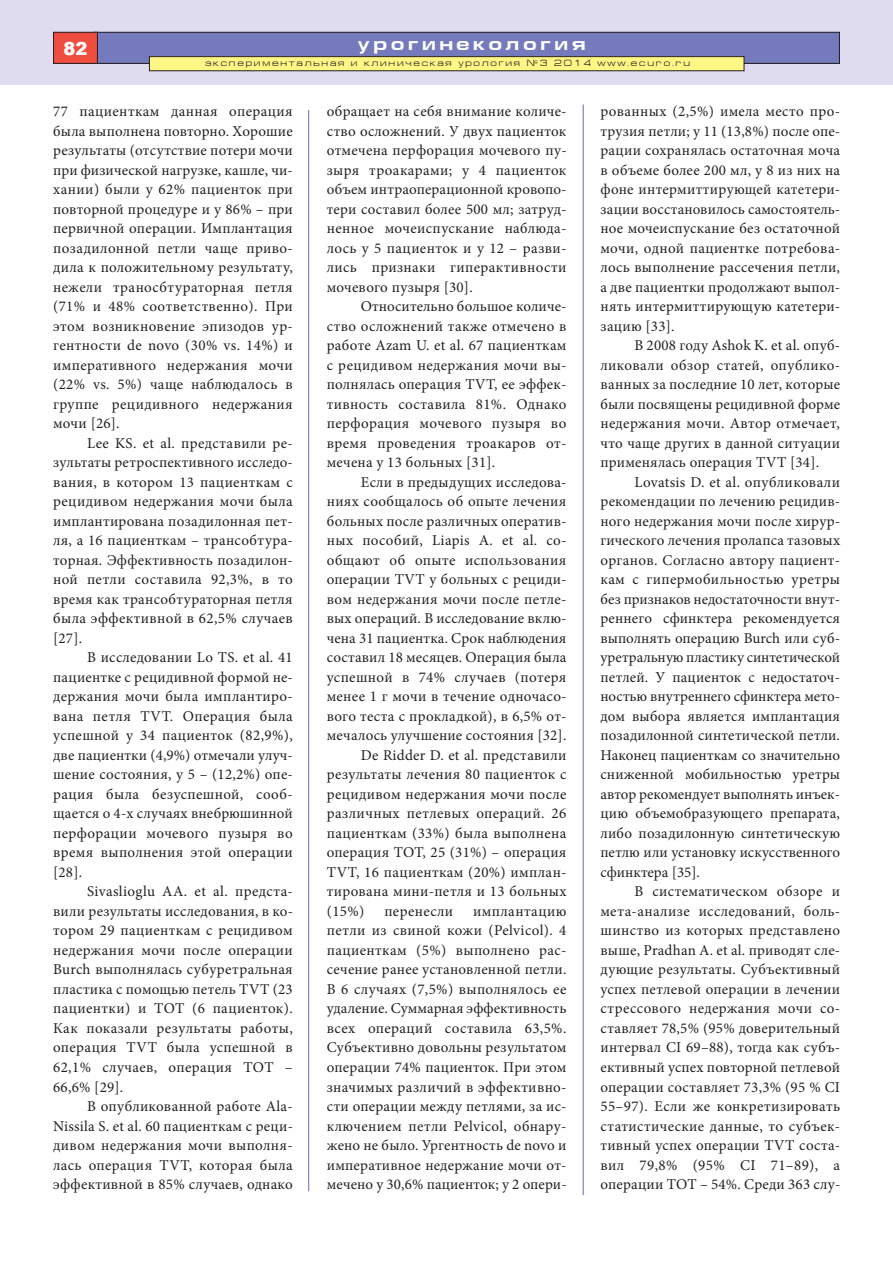
<style>
.page{position:relative;width:893px;height:1263px;background:#fff}
.page>*{position:absolute;margin:0;border:0;box-sizing:border-box;transform-origin:0 0}
.t1{font:700 18px "Europe Ext";letter-spacing:.2em;color:#fff}
.t2{font:900 18px "Arial";color:#fff}
.t3{font:15px/19.5px "Minion Pro";letter-spacing:.02em;color:#231f20;text-align:justify}
.t4{font:9px "Europe Ext";letter-spacing:.2em;color:#231f20}
</style>
<div class="page">
<div style="left:0;top:0;width:893px;height:85px;background:#dedcee"></div>
<div style="left:94px;top:32px;width:745px;height:31px;background:#747abb"></div>
<div style="left:94px;top:32px;width:746px;height:32px;border:1px solid #231f20"></div>
<div style="left:54px;top:32px;width:43px;height:31px;background:#ef4d40"></div>
<div style="left:53px;top:32px;width:45px;height:32px;border:1px solid #231f20"></div>
<div style="left:149px;top:57px;width:595px;height:14px;background:#fff685"></div>
<div style="left:149px;top:56px;width:595px;height:15px;border:1px solid #231f20"></div>
<hr style="left:308px;top:110px;width:1px;height:1081px;background:#747abb">
<hr style="left:583px;top:104px;width:1px;height:1091px;background:#747abb">
<p class="t2" style="left:64px;top:36px;width:26px">82</p>
<p class="t1" style="left:357px;top:37px;width:230px">урогинекология</p>
<p class="t4" style="left:205px;top:60px;width:486px">экспериментальная и клиническая урология №3 2014 www.ecuro.ru</p>
<p class="t3" style="left:53px;top:103px;width:241px">77 пациенткам данная операция была выполнена повторно. Хорошие результаты (отсутствие потери мочи при физической нагрузке, кашле, чи&shy;хании) были у 62% пациенток при повторной процедуре и у 86% – при первичной операции. Имплантация позадилонной петли чаще приво&shy;дила к положительному результату, нежели траносбтураторная петля (71% и 48% соответственно). При этом возникновение эпизодов ур&shy;гентности de novo (30% vs. 14%) и императивного недержания мочи (22% vs. 5%) чаще наблюдалось в группе рецидивного недержания мочи [26].</p>
<p class="t3" style="left:53px;top:435px;width:241px;text-indent:34px">Lee KS. et al. представили ре&shy;зультаты ретроспективного исследо&shy;вания, в котором 13 пациенткам с рецидивом недержания мочи была имплантирована позадилонная пет&shy;ля, а 16 пациенткам – трансобтура&shy;торная. Эффективность позадилон&shy;ной петли составила 92,3%, в то время как трансобтураторная петля была эффективной в 62,5% случаев [27].</p>
<p class="t3" style="left:53px;top:649px;width:241px;text-indent:34px">В исследовании Lo TS. et al. 41 пациентке с рецидивной формой не&shy;держания мочи была имплантиро&shy;вана петля TVT. Операция была успешной у 34 пациенток (82,9%), две пациентки (4,9%) отмечали улуч&shy;шение состояния, у 5 – (12,2%) опе&shy;рация была безуспешной, сооб&shy;щается о 4-х случаях внебрюшинной перфорации мочевого пузыря во время выполнения этой операции [28].</p>
<p class="t3" style="left:53px;top:883px;width:241px;text-indent:34px">Sivaslioglu AA. et al. предста&shy;вили результаты исследования, в ко&shy;тором 29 пациенткам с рецидивом недержания мочи после операции Burch выполнялась субуретральная пластика с помощью петель TVT (23 пациентки) и TOT (6 пациенток).<br>Как показали результаты работы, операция TVT была успешной в 62,1% случаев, операция TOT – 66,6% [29].</p>
<p class="t3" style="left:53px;top:1098px;width:241px;text-indent:34px">В опубликованной работе Ala-Nissila S. et al. 60 пациенткам с реци&shy;дивом недержания мочи выполня&shy;лась операция TVT, которая была эффективной в 85% случаев, однако</p>
<p class="t3" style="left:327px;top:103px;width:241px">обращает на себя внимание количе&shy;ство осложнений. У двух пациенток отмечена перфорация мочевого пу&shy;зыря троакарами; у 4 пациенток объем интраоперационной кровопо&shy;тери составил более 500 мл; затруд&shy;ненное мочеиспускание наблюда&shy;лось у 5 пациенток и у 12 – разви&shy;лись признаки гиперактивности мочевого пузыря [30].</p>
<p class="t3" style="left:327px;top:298px;width:241px;text-indent:34px">Относительно большое количе&shy;ство осложнений также отмечено в работе Azam U. et al. 67 пациенткам с рецидивом недержания мочи вы&shy;полнялась операция TVT, ее эффек&shy;тивность составила 81%. Однако перфорация мочевого пузыря во время проведения троакаров от&shy;мечена у 13 больных [31].</p>
<p class="t3" style="left:361px;top:474px;width:207px">Если в предыдущих исследова-</p>
<p class="t3" style="left:327px;top:493px;width:241px">ниях сообщалось об опыте лечения</p>
<p class="t3" style="left:327px;top:513px;width:241px">больных после различных оператив-</p>
<p class="t3" style="left:327px;top:532px;width:241px">ных пособий, Liapis A. et al. со-</p>
<p class="t3" style="left:327px;top:552px;width:241px">общают об опыте использования</p>
<p class="t3" style="left:327px;top:571px;width:241px">операции TVT у больных с рециди-</p>
<p class="t3" style="left:327px;top:591px;width:241px">вом недержания мочи после петле-</p>
<p class="t3" style="left:327px;top:610px;width:241px">вых операций. В исследование вклю-</p>
<p class="t3" style="left:327px;top:630px;width:241px">чена 31 пациентка. Срок наблюдения</p>
<p class="t3" style="left:327px;top:649px;width:241px">составил 18 месяцев. Операция была</p>
<p class="t3" style="left:327px;top:669px;width:241px">успешной в 74% случаев (потеря</p>
<p class="t3" style="left:327px;top:688px;width:241px">менее 1 г мочи в течение одночасо-</p>
<p class="t3" style="left:327px;top:708px;width:241px">вого теста с прокладкой), в 6,5% от-</p>
<p class="t3" style="left:327px;top:727px;width:241px">мечалось улучшение состояния [32].</p>
<p class="t3" style="left:361px;top:747px;width:207px">De Ridder D. et al. представили</p>
<p class="t3" style="left:327px;top:766px;width:241px">результаты лечения 80 пациенток с</p>
<p class="t3" style="left:327px;top:786px;width:241px">рецидивом недержания мочи после</p>
<p class="t3" style="left:327px;top:805px;width:241px">различных петлевых операций. 26</p>
<p class="t3" style="left:327px;top:825px;width:241px">пациенткам (33%) была выполнена</p>
<p class="t3" style="left:327px;top:844px;width:241px">операция TOT, 25 (31%) – операция</p>
<p class="t3" style="left:327px;top:864px;width:241px">TVT, 16 пациенткам (20%) имплан-</p>
<p class="t3" style="left:327px;top:883px;width:241px">тирована мини-петля и 13 больных</p>
<p class="t3" style="left:327px;top:903px;width:39px">(15%)</p>
<p class="t3" style="left:384px;top:903px;width:70px">перенесли</p>
<p class="t3" style="left:327px;top:903px;width:241px;text-indent:146px">имплантацию петли из свиной кожи (Pelvicol). 4 пациенткам (5%) выполнено рас&shy;сечение ранее установленной петли.<br>В 6 случаях (7,5%) выполнялось ее удаление. Суммарная эффективность всех операций составила 63,5%.<br>Субъективно довольны результатом операции 74% пациенток. При этом значимых различий в эффективно&shy;сти операции между петлями, за ис&shy;ключением петли Pelvicol, обнару&shy;жено не было. Ургентность de novo и императивное недержание мочи от&shy;мечено у 30,6% пациенток; у 2 опери-</p>
<p class="t3" style="left:600px;top:103px;width:241px">рованных (2,5%) имела место про&shy;трузия петли; у 11 (13,8%) после опе&shy;рации сохранялась остаточная моча в объеме более 200 мл, у 8 из них на фоне интермиттирующей катетери&shy;зации восстановилось самостоятель&shy;ное мочеиспускание без остаточной мочи, одной пациентке потребова&shy;лось выполнение рассечения петли, а две пациентки продолжают выпол&shy;нять интермиттирующую катетери&shy;зацию [33].</p>
<p class="t3" style="left:600px;top:337px;width:241px;text-indent:34px">В 2008 году Ashok K. et al. опуб&shy;ликовали обзор статей, опублико&shy;ванных за последние 10 лет, которые были посвящены рецидивной форме недержания мочи. Автор отмечает, что чаще других в данной ситуации применялась операция TVT [34].</p>
<p class="t3" style="left:600px;top:474px;width:241px;text-indent:34px">Lovatsis D. et al. опубликовали рекомендации по лечению рецидив&shy;ного недержания мочи после хирур&shy;гического лечения пролапса тазовых органов. Согласно автору пациент&shy;кам с гипермобильностью уретры без признаков недостаточности внут&shy;реннего сфинктера рекомендуется выполнять операцию Burch или суб&shy;уретральную пластику синтетической петлей. У пациенток с недостаточ&shy;ностью внутреннего сфинктера мето&shy;дом выбора является имплантация позадилонной синтетической петли.<br>Наконец пациенткам со значительно сниженной мобильностью уретры автор рекомендует выполнять инъек&shy;цию объемобразующего препарата, либо позадилонную синтетическую петлю или установку искусственного сфинктера [35].</p>
<p class="t3" style="left:600px;top:883px;width:241px;text-indent:34px">В систематическом обзоре и мета-анализе исследований, боль&shy;шинство из которых представлено выше, Pradhan A. et al. приводят сле&shy;дующие результаты. Субъективный успех петлевой операции в лечении стрессового недержания мочи со&shy;ставляет 78,5% (95% доверительный интервал CI 69–88), тогда как субъ&shy;ективный успех повторной петлевой операции составляет 73,3% (95 % CI 55–97). Если же конкретизировать статистические данные, то субъек&shy;тивный успех операции TVT соста&shy;вил 79,8% (95% CI 71–89), а операции TOT – 54%. Среди 363 слу-</p>
</div>
